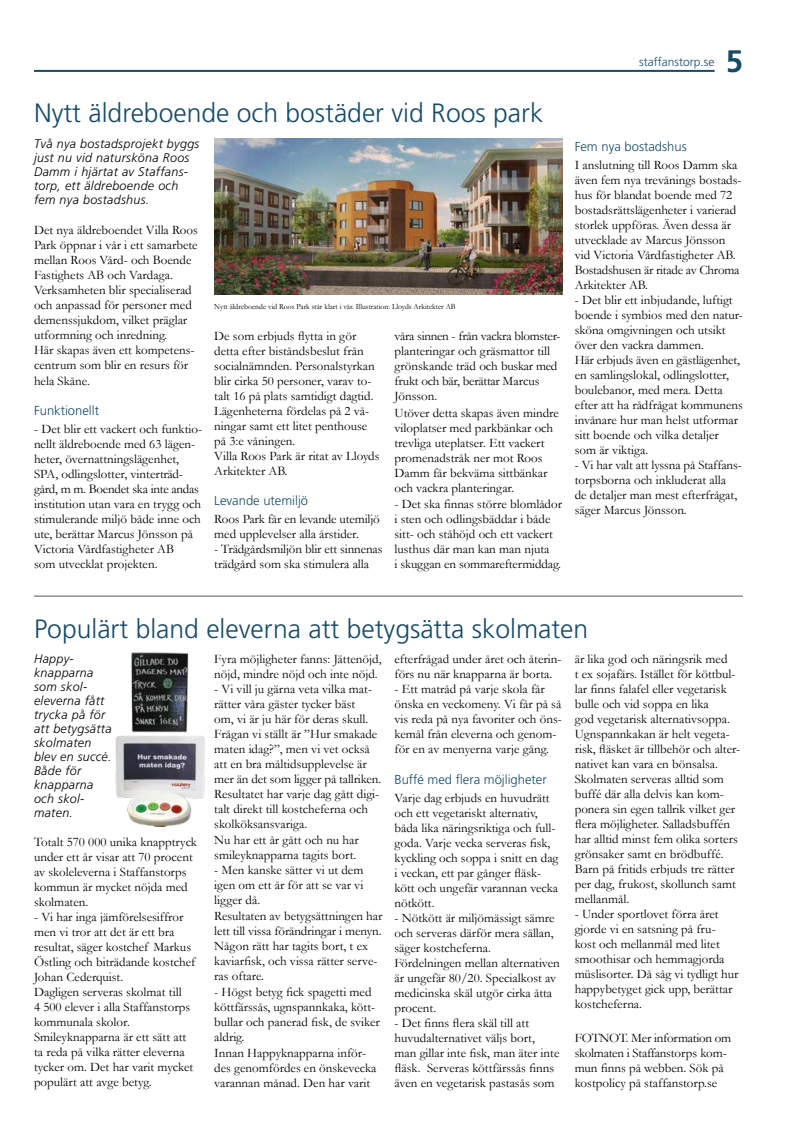
<style>
.page{position:relative;width:794px;height:1126px;background:#fff}
.page>*{position:absolute;margin:0;border:0;box-sizing:border-box;transform-origin:0 0}
.t1{font:700 31px "Frutiger";color:#174b69}
.t2{font:300 26.5px "Frutiger";color:#174b69}
.t3{font:13px/15px "Garamond";color:#000}
.t4{font:300 13px "Frutiger";color:#174b69}
.t5{font:italic 300 12.5px/14px "Frutiger";letter-spacing:.025em;color:#000}
.t6{font:300 12px "Frutiger";color:#174b69}
.t7{font:8px "Garamond";color:#000;scale:.96 1}
</style>
<div class="page">
<hr style="left:34px;top:70px;width:680px;height:2px;background:#174b69">
<img style="left:214px;top:139px;width:349px;height:156px">
<hr style="left:34px;top:595px;width:709px;height:1px;background:#575756">
<img style="left:115px;top:652px;width:90px;height:174px">
<h2 class="t2" style="left:34px;top:98px;width:511px">Nytt äldreboende och bostäder vid Roos park</h2>
<p class="t5" style="left:34px;top:137px;width:167px">Två nya bostadsprojekt byggs just nu vid natursköna Roos<br>Damm i hjärtat av Staffans&shy;torp, ett äldreboende och fem nya bostadshus.</p>
<p class="t3" style="left:34px;top:222px;width:165px">Det nya äldreboendet Villa Roos<br>Park öppnar i vår i ett samarbete mellan Roos Vård- och Boende<br>Fastighets AB och Vardaga.<br>Verksamheten blir specialiserad och anpassad för personer med demenssjukdom, vilket präglar utformning och inredning.<br>Här skapas även ett kompetens&shy;centrum som blir en resurs för hela Skåne.</p>
<p class="t4" style="left:34px;top:403px;width:67px">Funktionellt</p>
<p class="t3" style="left:34px;top:421px;width:170px">- Det blir ett vackert och funktio&shy;nellt äldreboende med 63 lägen&shy;heter, övernattningslägenhet,<br>SPA, odlingslotter, vinterträd&shy;gård, m m. Boendet ska inte andas institution utan vara en trygg och stimulerande miljö både inne och ute, berättar Marcus Jönsson på<br>Victoria Vårdfastigheter AB<br>som utvecklat projekten.</p>
<p class="t7" style="left:214px;top:301px;width:253px">Nytt äldreboende vid Roos Park står klart i vår. Illustration: Lloyds Arkitekter AB</p>
<p class="t3" style="left:214px;top:328px;width:167px">De som erbjuds flytta in gör detta efter biståndsbeslut från socialnämnden. Personalstyrkan blir cirka 50 personer, varav to&shy;talt 16 på plats samtidigt dagtid.<br>Lägenheterna fördelas på 2 vå&shy;ningar samt ett litet penthouse på 3:e våningen.<br>Villa Roos Park är ritat av Lloyds<br>Arkitekter AB.</p>
<p class="t4" style="left:214px;top:493px;width:95px">Levande utemiljö</p>
<p class="t3" style="left:214px;top:511px;width:167px">Roos Park får en levande utemiljö med upplevelser alla årstider.</p>
<p class="t3" style="left:214px;top:541px;width:170px">- Trädgårdsmiljön blir ett sinnenas trädgård som ska stimulera alla</p>
<p class="t3" style="left:394px;top:328px;width:168px">våra sinnen - från vackra blomster&shy;planteringar och gräsmattor till grönskande träd och buskar med frukt och bär, berättar Marcus<br>Jönsson.</p>
<p class="t3" style="left:394px;top:405px;width:166px">Utöver detta skapas även mindre viloplatser med parkbänkar och trevliga uteplatser. Ett vackert promenadstråk ner mot Roos<br>Damm får bekväma sittbänkar och vackra planteringar.</p>
<p class="t3" style="left:394px;top:496px;width:169px">- Det ska finnas större blomlådor i sten och odlingsbäddar i både sitt- och ståhöjd och ett vackert lusthus där man kan man njuta<br>i skuggan en sommareftermiddag.</p>
<p class="t6" style="left:639px;top:55px;width:77px">staffanstorp.se</p>
<h1 class="t1" style="left:725px;top:43px;width:19px">5</h1>
<p class="t4" style="left:575px;top:139px;width:113px">Fem nya bostadshus</p>
<p class="t3" style="left:575px;top:157px;width:168px">I anslutning till Roos Damm ska även fem nya trevånings bostads&shy;hus för blandat boende med 72 bostadsrättslägenheter i varierad storlek uppföras. Även dessa är utvecklade av Marcus Jönsson vid Victoria Vårdfastigheter AB.<br>Bostadshusen är ritade av Chroma<br>Arkitekter AB.</p>
<p class="t3" style="left:575px;top:292px;width:170px">- Det blir ett inbjudande, luftigt boende i symbios med den natur&shy;sköna omgivningen och utsikt över den vackra dammen.<br>Här erbjuds även en gästlägenhet, en samlingslokal, odlingslotter, boulebanor, med mera. Detta efter att ha rådfrågat kommunens invånare hur man helst utformar sitt boende och vilka detaljer som är viktiga.</p>
<p class="t3" style="left:575px;top:457px;width:169px">- Vi har valt att lyssna på Staffans&shy;torpsborna och inkluderat alla<br>de detaljer man mest efterfrågat, säger Marcus Jönsson.</p>
<h2 class="t2" style="left:34px;top:614px;width:556px">Populärt bland eleverna att betygsätta skolmaten</h2>
<p class="t5" style="left:34px;top:652px;width:79px">Happy&shy;knapparna som skol&shy;eleverna fått trycka på för att betygsätta skolmaten blev en succé.<br>Både för knapparna och skol&shy;maten.</p>
<p class="t3" style="left:34px;top:834px;width:164px">Totalt 570 000 unika knapptryck under ett år visar att 70 procent av skoleleverna i Staffanstorps kommun är mycket nöjda med skolmaten.</p>
<p class="t3" style="left:34px;top:909px;width:163px">- Vi har inga jämförelsesiffror men vi tror att det är ett bra resultat, säger kostchef Markus<br>Östling och biträdande kostchef<br>Johan Cederquist.<br>Dagligen serveras skolmat till<br>4 500 elever i alla Staffanstorps kommunala skolor.<br>Smileyknapparna är ett sätt att ta reda på vilka rätter eleverna tycker om. Det har varit mycket populärt att avge betyg.</p>
<p class="t3" style="left:214px;top:651px;width:169px">Fyra möjligheter fanns: Jättenöjd, nöjd, mindre nöjd och inte nöjd.</p>
<p class="t3" style="left:214px;top:681px;width:168px">- Vi vill ju gärna veta vilka mat&shy;rätter våra gäster tycker bäst<br>om, vi är ju här för deras skull.<br>Frågan vi ställt är ”Hur smakade maten idag?”, men vi vet också att en bra måltidsupplevelse är mer än det som ligger på tallriken.<br>Resultatet har varje dag gått digi&shy;talt direkt till kostcheferna och skolköksansvariga.<br>Nu har ett år gått och nu har smileyknapparna tagits bort.</p>
<p class="t3" style="left:214px;top:862px;width:170px">- Men kanske sätter vi ut dem igen om ett år för att se var vi ligger då.<br>Resultaten av betygsättningen har lett till vissa förändringar i menyn.<br>Någon rätt har tagits bort, t ex kaviarfisk, och vissa rätter serve&shy;ras oftare.</p>
<p class="t3" style="left:214px;top:984px;width:167px">- Högst betyg fick spagetti med köttfärssås, ugnspannkaka, kött&shy;bullar och panerad fisk, de sviker aldrig.<br>Innan Happyknapparna inför&shy;des genomfördes en önskevecka varannan månad. Den har varit</p>
<p class="t3" style="left:394px;top:651px;width:168px">efterfrågad under året och återin&shy;förs nu när knapparna är borta.</p>
<p class="t3" style="left:394px;top:681px;width:169px">- Ett matråd på varje skola får önska en veckomeny. Vi får på så vis reda på nya favoriter och öns&shy;kemål från eleverna och genom&shy;för en av menyerna varje gång.</p>
<p class="t4" style="left:394px;top:771px;width:154px">Buffé med flera möjligheter</p>
<p class="t3" style="left:394px;top:789px;width:165px">Varje dag erbjuds en huvudrätt och ett vegetariskt alternativ, båda lika näringsriktiga och full&shy;goda. Varje vecka serveras fisk, kyckling och soppa i snitt en dag i veckan, ett par gånger fläsk&shy;kött och ungefär varannan vecka nötkött.</p>
<p class="t3" style="left:394px;top:909px;width:167px">- Nötkött är miljömässigt sämre och serveras därför mera sällan, säger kostcheferna.<br>Fördelningen mellan alternativen är ungefär 80/20. Specialkost av medicinska skäl utgör cirka åtta procent.</p>
<p class="t3" style="left:394px;top:1014px;width:166px">- Det finns flera skäl till att huvudalternativet väljs bort, man gillar inte fisk, man äter inte fläsk. Serveras köttfärssås finns även en vegetarisk pastasås som</p>
<p class="t3" style="left:575px;top:651px;width:167px">är lika god och näringsrik med<br>t ex sojafärs. Istället för köttbul&shy;lar finns falafel eller vegetarisk bulle och vid soppa en lika<br>god vegetarisk alternativsoppa.<br>Ugnspannkakan är helt vegeta&shy;risk, fläsket är tillbehör och alter&shy;nativet kan vara en bönsalsa.<br>Skolmaten serveras alltid som buffé där alla delvis kan kom&shy;ponera sin egen tallrik vilket ger flera möjligheter. Salladsbuffén har alltid minst fem olika sorters grönsaker samt en brödbuffé.<br>Barn på fritids erbjuds tre rätter per dag, frukost, skollunch samt mellanmål.</p>
<p class="t3" style="left:575px;top:906px;width:165px">- Under sportlovet förra året gjorde vi en satsning på fru&shy;kost och mellanmål med litet smoothisar och hemmagjorda müslisorter. Då såg vi tydligt hur happybetyget gick upp, berättar kostcheferna.</p>
<p class="t3" style="left:575px;top:1030px;width:158px">FOTNOT. Mer information om skolmaten i Staffanstorps kom&shy;mun finns på webben. Sök på kostpolicy på staffanstorp.se</p>
</div>
